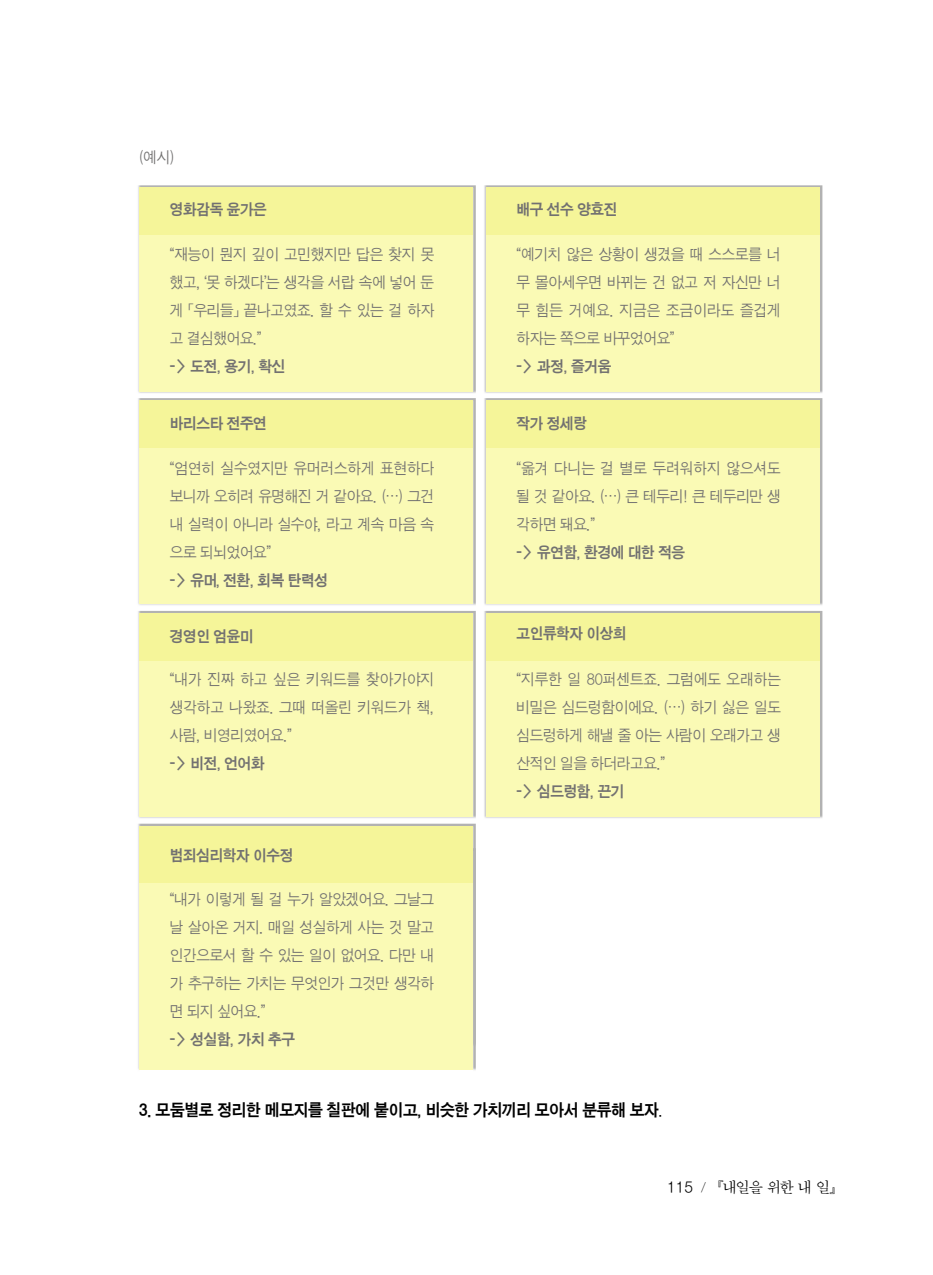
<style>
.page{position:relative;width:933px;height:1275px;background:#fff}
.page>*{position:absolute;margin:0;border:0;box-sizing:border-box;transform-origin:0 0}
.t1{font:17.15px "SD Gothic c Bd";letter-spacing:-.025em;color:#000;scale:.96 1}
.t2{font:15.75px/28px "SD Gothic a Lt";letter-spacing:-.025em;color:#727171;text-align:justify;scale:.96 1}
.t3{font:15.75px "SD Gothic c Bd";letter-spacing:-.025em;color:#727171;scale:.96 1}
.t4{font:15.75px "SD Myeongjo a Lt";color:#000}
.s1{font-family:"SD Gothic a Lt";font-size:15.75px}
.s2{font-family:"SD Gothic a Lt"}
.s3{font-size:12.25px}
</style>
<div class="page">
<img style="left:138px;top:185px;width:338px;height:208px">
<div style="left:139px;top:188px;width:334px;height:203px;background:#fafab5"></div>
<div style="left:139px;top:188px;width:334px;height:47px;background:#f5f599"></div>
<img style="left:138px;top:398px;width:338px;height:207px">
<div style="left:139px;top:400px;width:334px;height:204px;background:#fafab5"></div>
<div style="left:139px;top:400px;width:334px;height:47px;background:#f5f599"></div>
<img style="left:138px;top:611px;width:338px;height:207px">
<div style="left:139px;top:613px;width:334px;height:204px;background:#fafab5"></div>
<div style="left:139px;top:613px;width:334px;height:47px;background:#f5f599"></div>
<div style="left:139px;top:826px;width:334px;height:244px;background:#fafab5"></div>
<div style="left:139px;top:826px;width:334px;height:57px;background:#f5f599"></div>
<img style="left:484px;top:185px;width:338px;height:208px">
<div style="left:486px;top:188px;width:334px;height:203px;background:#fafab5"></div>
<div style="left:486px;top:188px;width:334px;height:47px;background:#f5f599"></div>
<img style="left:484px;top:398px;width:338px;height:207px">
<div style="left:486px;top:400px;width:334px;height:204px;background:#fafab5"></div>
<div style="left:486px;top:400px;width:334px;height:47px;background:#f5f599"></div>
<img style="left:484px;top:611px;width:338px;height:207px">
<div style="left:486px;top:613px;width:334px;height:204px;background:#fafab5"></div>
<div style="left:486px;top:613px;width:334px;height:47px;background:#f5f599"></div>
<p class="t2" style="left:139px;top:143px;width:39px">(예시)</p>
<p class="t3" style="left:170px;top:201px;width:102px">영화감독 윤가은</p>
<p class="t2" style="left:170px;top:241px;width:277px">“재능이 뭔지 깊이 고민했지만 답은 찾지 못 했고, ‘못 하겠다’는 생각을 서랍 속에 넣어 둔 게 「우리들」 끝나고였죠. 할 수 있는 걸 하자 고 결심했어요.”</p>
<p class="t3" style="left:170px;top:359px;width:122px">-&gt; 도전, 용기, 확신</p>
<p class="t3" style="left:170px;top:415px;width:102px">바리스타 전주연</p>
<p class="t2" style="left:170px;top:455px;width:277px">“엄연히 실수였지만 유머러스하게 표현하다 보니까 오히려 유명해진 거 같아요. (…) 그건 내 실력이 아니라 실수야, 라고 계속 마음 속 으로 되뇌었어요”</p>
<p class="t3" style="left:170px;top:573px;width:166px">-&gt; 유머, 전환, 회복 탄력성</p>
<p class="t3" style="left:170px;top:628px;width:89px">경영인 엄윤미</p>
<p class="t2" style="left:170px;top:665px;width:277px">“내가 진짜 하고 싶은 키워드를 찾아가야지 생각하고 나왔죠. 그때 떠올린 키워드가 책, 사람, 비영리였어요.”</p>
<p class="t3" style="left:170px;top:755px;width:100px">-&gt; 비전, 언어화</p>
<p class="t3" style="left:170px;top:847px;width:130px">범죄심리학자 이수정</p>
<p class="t2" style="left:170px;top:885px;width:277px">“내가 이렇게 될 걸 누가 알았겠어요. 그날그 날 살아온 거지. 매일 성실하게 사는 것 말고 인간으로서 할 수 있는 일이 없어요. 다만 내 가 추구하는 가치는 무엇인가 그것만 생각하 면 되지 싶어요.”</p>
<p class="t3" style="left:170px;top:1031px;width:132px">-&gt; 성실함, 가치 추구</p>
<p class="t3" style="left:516px;top:201px;width:106px">배구 선수 양효진</p>
<p class="t2" style="left:516px;top:241px;width:277px">“예기치 않은 상황이 생겼을 때 스스로를 너 무 몰아세우면 바뀌는 건 없고 저 자신만 너 무 힘든 거예요. 지금은 조금이라도 즐겁게 하자는 쪽으로 바꾸었어요”</p>
<p class="t3" style="left:516px;top:359px;width:100px">-&gt; 과정, 즐거움</p>
<p class="t3" style="left:516px;top:415px;width:75px">작가 정세랑</p>
<p class="t2" style="left:516px;top:455px;width:277px">“옮겨 다니는 걸 별로 두려워하지 않으셔도 될 것 같아요. (…) 큰 테두리! 큰 테두리만 생 각하면 돼요.”</p>
<p class="t3" style="left:516px;top:545px;width:177px">-&gt; 유연함, 환경에 대한 적응</p>
<p class="t3" style="left:516px;top:626px;width:116px">고인류학자 이상희</p>
<p class="t2" style="left:516px;top:665px;width:277px">“지루한 일 80퍼센트죠. 그럼에도 오래하는 비밀은 심드렁함이에요. (…) 하기 싫은 일도 심드렁하게 해낼 줄 아는 사람이 오래가고 생 산적인 일을 하더라고요.”</p>
<p class="t3" style="left:516px;top:783px;width:114px">-&gt; 심드렁함, 끈기</p>
<p class="t1" style="left:139px;top:1101px;width:547px">3. 모둠별로 정리한 메모지를 칠판에 붙이고, 비슷한 가치끼리 모아서 분류해 보자<span class="s1">.</span></p>
<p class="t4" style="left:667px;top:1180px;width:169px"><span class="s2">115</span> <span class="s3">/</span> 『내일을 위한 내 일』</p>
</div>
